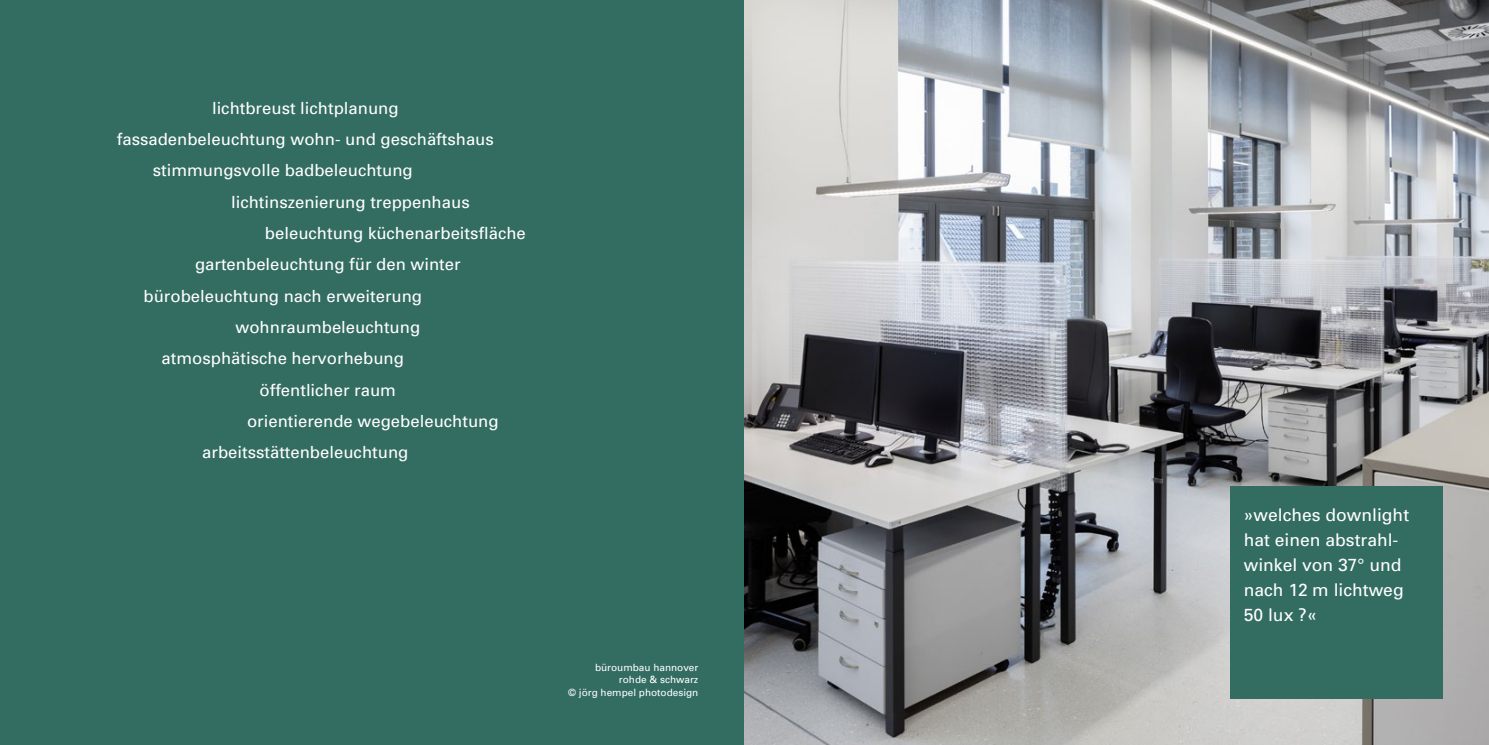
<style>
.page{position:relative;width:1489px;height:745px;background:#fff}
.page>*{position:absolute;margin:0;border:0;box-sizing:border-box;transform-origin:0 0}
.t1{font:17.5px/25px "Univers";color:#fff}
.t2{font:16.75px "Univers";color:#fff}
.t3{font:10px/12.5px "Univers";color:#fff;text-align:right}
</style>
<div class="page">
<div style="left:0;top:0;width:744px;height:744px;background:#336d62"></div>
<img style="left:744px;top:0;width:744px;height:744px">
<div style="left:1230px;top:485px;width:212px;height:213px;background:#336d62"></div>
<p class="t2" style="left:212px;top:97px;width:188px">lichtbreust lichtplanung</p>
<p class="t2" style="left:117px;top:129px;width:378px">fassadenbeleuchtung wohn- und geschäftshaus</p>
<p class="t2" style="left:153px;top:160px;width:261px">stimmungsvolle badbeleuchtung</p>
<p class="t2" style="left:231px;top:191px;width:240px">lichtinszenierung treppenhaus</p>
<p class="t2" style="left:265px;top:222px;width:262px">beleuchtung küchenarbeitsfläche</p>
<p class="t2" style="left:195px;top:254px;width:267px">gartenbeleuchtung für den winter</p>
<p class="t2" style="left:143px;top:285px;width:280px">bürobeleuchtung nach erweiterung</p>
<p class="t2" style="left:235px;top:316px;width:186px">wohnraumbeleuchtung</p>
<p class="t2" style="left:162px;top:347px;width:244px">atmosphätische hervorhebung</p>
<p class="t2" style="left:259px;top:379px;width:138px">öffentlicher raum</p>
<p class="t2" style="left:247px;top:410px;width:253px">orientierende wegebeleuchtung</p>
<p class="t2" style="left:202px;top:441px;width:208px">arbeitsstättenbeleuchtung</p>
<p class="t3" style="left:568px;top:660px;width:132px">büroumbau hannover rohde &amp; schwarz<br>© jörg hempel photodesign</p>
<p class="t1" style="left:1243px;top:501px;width:167px">»welches downlight hat einen abstrahl&shy;winkel von 37° und nach 12 m lichtweg<br>50 lux ?«</p>
</div>
